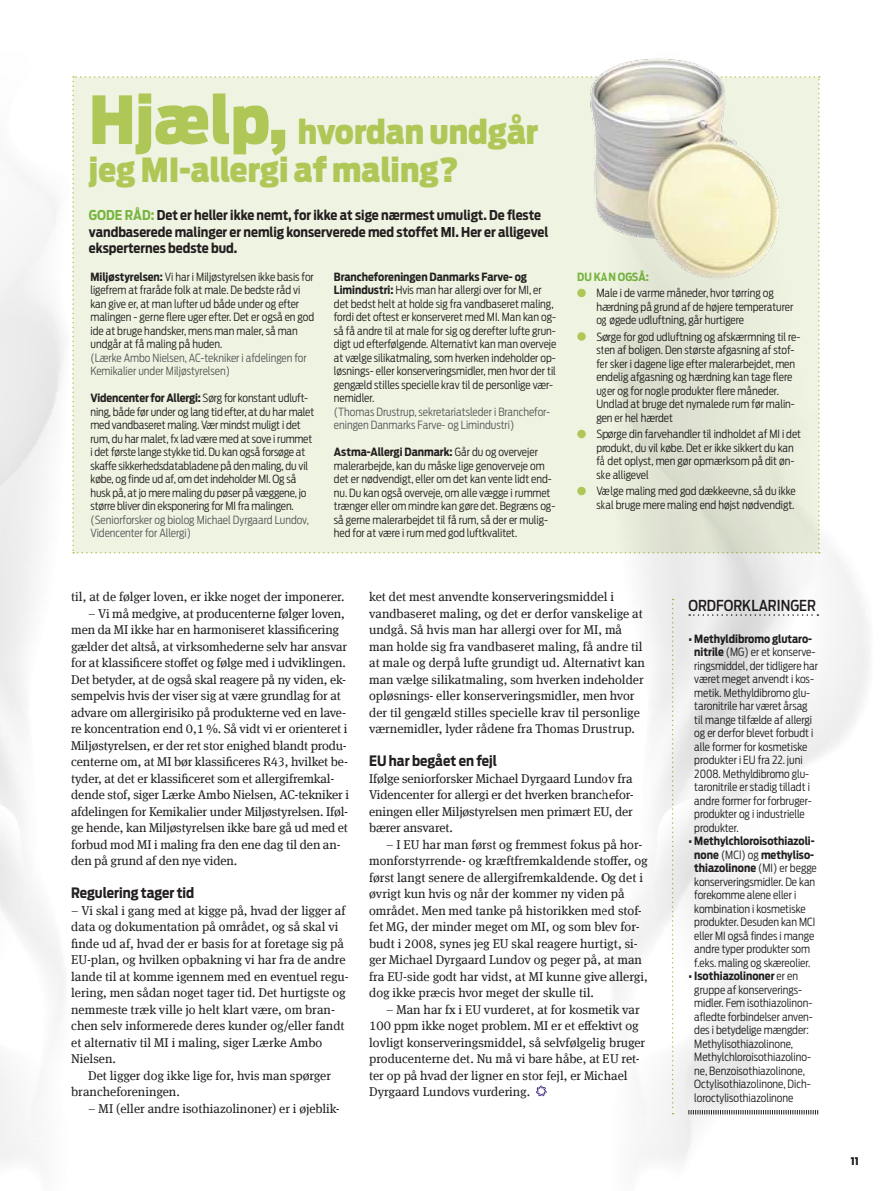
<style>
.page{position:relative;width:893px;height:1191px;background:#fff}
.page>*{position:absolute;margin:0;border:0;box-sizing:border-box;transform-origin:0 0}
.t1{font:900 33px/37.5px "Antenna Cond";color:#afc757}
.t2{font:500 15px "Antenna Cond";color:#231f20}
.t3{font:700 14.25px "Antenna Cond";color:#231f20}
.t4{font:700 13.5px/16.2px "Antenna Cond";color:#231f20}
.t5{font:700 13.5px "Antenna Cond";color:#77b540}
.t6{font:12.75px/16.5px "Meta Serif Offc Pro";letter-spacing:-.005em;color:#231f20}
.t7{font:300 11.25px/13.5px "Antenna Cond";color:#231f20}
.t8{font:300 11.25px/13.5px "Antenna Cond";color:#58595b}
.t9{font:700 11.25px "Antenna Cond";color:#77b540}
.t10{font:900 10.5px "Antenna Cond";color:#231f20}
.s1{font-size:65.7px}
.s2{color:#77b540}
.s3{font-weight:700}
</style>
<div class="page">
<svg style="left:785px;top:1110px;width:33px;height:4px"></svg>
<svg style="left:536px;top:1085px;width:11px;height:11px"></svg>
<div style="left:72px;top:76px;width:748px;height:477px;background:#eff3e1"></div>
<div style="left:577px;top:289px;width:9px;height:8px;background:#afc757;border-radius:50%"></div>
<div style="left:577px;top:332px;width:9px;height:9px;background:#afc757;border-radius:50%"></div>
<div style="left:577px;top:430px;width:9px;height:8px;background:#afc757;border-radius:50%"></div>
<div style="left:577px;top:487px;width:9px;height:8px;background:#afc757;border-radius:50%"></div>
<img style="left:557px;top:70px;width:50px;height:222px">
<img style="left:607px;top:58px;width:209px;height:354px">
<img style="left:644px;top:1090px;width:141px;height:71px">
<img style="left:606px;top:412px;width:263px;height:678px">
<img style="left:642px;top:415px;width:175px;height:467px">
<img style="left:613px;top:796px;width:126px;height:342px">
<h1 class="t1" style="left:89px;top:113px;width:451px"><span class="s1">Hjælp,</span> hvordan undgår jeg MI-allergi af maling?</h1>
<p class="t5" style="left:89px;top:207px;width:10px">GODE</p>
<p class="t4" style="left:89px;top:207px;width:461px;text-indent:36px"><span class="s2">RÅD:</span> Det er heller ikke nemt, for ikke at sige nærmest umuligt. De fleste vandbaserede malinger er nemlig konserverede med stoffet MI. Her er alligevel eksperternes bedste bud.</p>
<p class="t7" style="left:90px;top:270px;width:225px"><span class="s3">Miljøstyrelsen:</span> Vi har i Miljøstyrelsen ikke basis for ligefrem at fraråde folk at male. De bedste råd vi kan give er, at man lufter ud både under og efter malingen - gerne flere uger efter. Det er også en god ide at bruge handsker, mens man maler, så man undgår at få maling på huden.</p>
<p class="t8" style="left:90px;top:351px;width:218px">(Lærke Ambo Nielsen, AC-tekniker i afdelingen for<br>Kemikalier under Miljøstyrelsen)</p>
<p class="t7" style="left:90px;top:391px;width:225px"><span class="s3">Videncenter for Allergi:</span> Sørg for konstant udluft&shy;ning, både før under og lang tid efter, at du har malet med vandbaseret maling. Vær mindst muligt i det rum, du har malet, fx lad være med at sove i rummet i det første lange stykke tid. Du kan også forsøge at skaffe sikkerhedsdatabladene på den maling, du vil købe, og finde ud af, om det indeholder MI. Og så husk på, at jo mere maling du pøser på væggene, jo større bliver din eksponering for MI fra malingen.</p>
<p class="t8" style="left:90px;top:513px;width:220px">(Seniorforsker og biolog Michael Dyrgaard Lundov,<br>Videncenter for Allergi)</p>
<p class="t7" style="left:334px;top:270px;width:224px"><span class="s3">Brancheforeningen Danmarks Farve- og Limindustri:</span> Hvis man har allergi over for MI, er det bedst helt at holde sig fra vandbaseret maling, fordi det oftest er konserveret med MI. Man kan og&shy;så få andre til at male for sig og derefter lufte grun&shy;digt ud efterfølgende. Alternativt kan man overveje at vælge silikatmaling, som hverken indeholder op&shy;løsnings- eller konserveringsmidler, men hvor der til gengæld stilles specielle krav til de personlige vær&shy;nemidler.</p>
<p class="t8" style="left:334px;top:405px;width:218px">(Thomas Drustrup, sekretariatsleder i Branchefor&shy;eningen Danmarks Farve- og Limindustri)</p>
<p class="t7" style="left:334px;top:445px;width:223px"><span class="s3">Astma-Allergi Danmark:</span> Går du og overvejer malerarbejde, kan du måske lige genoverveje om det er nødvendigt, eller om det kan vente lidt end&shy;nu. Du kan også overveje, om alle vægge i rummet trænger eller om mindre kan gøre det. Begræns og&shy;så gerne malerarbejdet til få rum, så der er mulig&shy;hed for at være i rum med god luftkvalitet.</p>
<p class="t9" style="left:577px;top:270px;width:73px">Du kan også:</p>
<p class="t7" style="left:596px;top:286px;width:198px">Male i de varme måneder, hvor tørring og hærdning på grund af de højere temperaturer og øgede udluftning, går hurtigere</p>
<p class="t7" style="left:596px;top:330px;width:206px">Sørge for god udluftning og afskærmning til re&shy;sten af boligen. Den største afgasning af stof&shy;fer sker i dagene lige efter malerarbejdet, men endelig afgasning og hærdning kan tage flere uger og for nogle produkter flere måneder.<br>Undlad at bruge det nymalede rum før malin&shy;gen er hel hærdet</p>
<p class="t7" style="left:596px;top:427px;width:206px">Spørge din farvehandler til indholdet af MI i det produkt, du vil købe. Det er ikke sikkert du kan få det oplyst, men gør opmærksom på dit øn&shy;ske alligevel</p>
<p class="t7" style="left:596px;top:484px;width:201px">Vælge maling med god dækkeevne, så du ikke skal bruge mere maling end højst nødvendigt.</p>
<p class="t6" style="left:71px;top:587px;width:275px">til, at de følger loven, er ikke noget der imponerer.</p>
<p class="t6" style="left:71px;top:604px;width:279px;text-indent:17px">– Vi må medgive, at producenterne følger loven, men da MI ikke har en harmoniseret klassificering gælder det altså, at virksomhederne selv har ansvar for at klassificere stoffet og følge med i udviklingen.<br>Det betyder, at de også skal reagere på ny viden, ek&shy;sempelvis hvis der viser sig at være grundlag for at advare om allergirisiko på produkterne ved en lave&shy;re koncentration end 0,1 %. Så vidt vi er orienteret i Miljøstyrelsen, er der ret stor enighed blandt produ&shy;centerne om, at MI bør klassificeres R43, hvilket be&shy;tyder, at det er klassificeret som et allergifremkal&shy;dende stof, siger Lærke Ambo Nielsen, AC-tekniker i afdelingen for Kemikalier under Miljøstyrelsen. Iføl&shy;ge hende, kan Miljøstyrelsen ikke bare gå ud med et forbud mod MI i maling fra den ene dag til den an&shy;den på grund af den nye viden.</p>
<p class="t3" style="left:71px;top:884px;width:125px">Regulering tager tid</p>
<p class="t6" style="left:71px;top:901px;width:279px">– Vi skal i gang med at kigge på, hvad der ligger af data og dokumentation på området, og så skal vi finde ud af, hvad der er basis for at foretage sig på EU-plan, og hvilken opbakning vi har fra de andre lande til at komme igennem med en eventuel regu&shy;lering, men sådan noget tager tid. Det hurtigste og nemmeste træk ville jo helt klart være, om bran&shy;chen selv informerede deres kunder og/eller fandt et alternativ til MI i maling, siger Lærke Ambo Nielsen.</p>
<p class="t6" style="left:71px;top:1066px;width:261px;text-indent:17px">Det ligger dog ikke lige for, hvis man spørger brancheforeningen.</p>
<p class="t6" style="left:88px;top:1099px;width:253px">– MI (eller andre isothiazolinoner) er i øjeblik-</p>
<p class="t6" style="left:369px;top:587px;width:277px">ket det mest anvendte konserveringsmiddel i vandbaseret maling, og det er derfor vanskelige at undgå. Så hvis man har allergi over for MI , må man holde sig fra vandbaseret maling, få andre til at male og derpå lufte grundigt ud. Alternativt kan man vælge silikatmaling, som hverken indeholder opløsnings- eller konserveringsmidler, men hvor der til gengæld stilles specielle krav til personlige værnemidler, lyder rådene fra Thomas Drustrup.</p>
<p class="t3" style="left:369px;top:752px;width:129px">EU har begået en fejl</p>
<p class="t6" style="left:369px;top:769px;width:266px;text-align:justify">Ifølge seniorforsker Michael Dyrgaard Lundov fra Videncenter for allergi er det hverken branchefor&shy;eningen eller Miljøstyrelsen men primært EU, der bærer ansvaret.</p>
<p class="t6" style="left:369px;top:835px;width:280px;text-indent:17px">– I EU har man først og fremmest fokus på hor&shy;monforstyrrende- og kræftfremkaldende stoffer, og først langt senere de allergifremkaldende. Og det i øvrigt kun hvis og når der kommer ny viden på området. Men med tanke på historikken med stof&shy;fet MG, der minder meget om MI , og som blev for&shy;budt i 2008, synes jeg EU skal reagere hurtigt, si&shy;ger Michael Dyrgaard Lundov og peger på, at man fra EU-side godt har vidst, at MI kunne give allergi, dog ikke præcis hvor meget der skulle til.</p>
<p class="t6" style="left:369px;top:1000px;width:278px;text-indent:17px">– Man har fx i EU vurderet, at for kosmetik var 100 ppm ikke noget problem. MI er et effektivt og lovligt konserveringsmiddel, så selvfølgelig bruger producenterne det. Nu må vi bare håbe, at EU ret&shy;ter op på hvad der ligner en stor fejl, er Michael Dyrgaard Lundovs vurdering.</p>
<h2 class="t2" style="left:688px;top:597px;width:129px">ORDFORKLARINGER</h2>
<p class="t7" style="left:694px;top:632px;width:125px;text-indent:-6px"><span class="s3">• Methyldibromo glutaro&shy;nitrile</span> (MG) er et konserve&shy;ringsmiddel, der tidligere har været meget anvendt i kos&shy;metik. Methyldibromo glu&shy;taronitrile har været årsag til mange tilfælde af allergi og er derfor blevet forbudt i alle former for kosmetiske produkter i EU fra 22. juni<br>2008. Methyldibromo glu&shy;taronitrile er stadig tilladt i andre former for forbruger&shy;produkter og i industrielle produkter.</p>
<p class="t7" style="left:694px;top:834px;width:124px;text-indent:-6px"><span class="s3">• Methylchloroisothiazoli&shy;none</span> (MCI) og <span class="s3">methyliso&shy;thiazolinone</span> (MI) er begge konserveringsmidler. De kan forekomme alene eller i kombination i kosmetiske produkter. Desuden kan MCI eller MI også findes i mange andre typer produkter som f.eks. maling og skæreolier.</p>
<p class="t7" style="left:694px;top:969px;width:120px;text-indent:-6px"><span class="s3">• Isothiazolinoner</span> er en gruppe af konserverings&shy;midler. Fem isothiazolinon&shy;afledte forbindelser anven&shy;des i betydelige mængder:<br>Methylisothiazolinone,<br>Methylchloroisothiazolino&shy;ne, Benzoisothiazolinone,<br>Octylisothiazolinone, Dich&shy;loroctylisothiazolinone</p>
<p class="t10" style="left:851px;top:1154px;width:10px">11</p>
</div>
